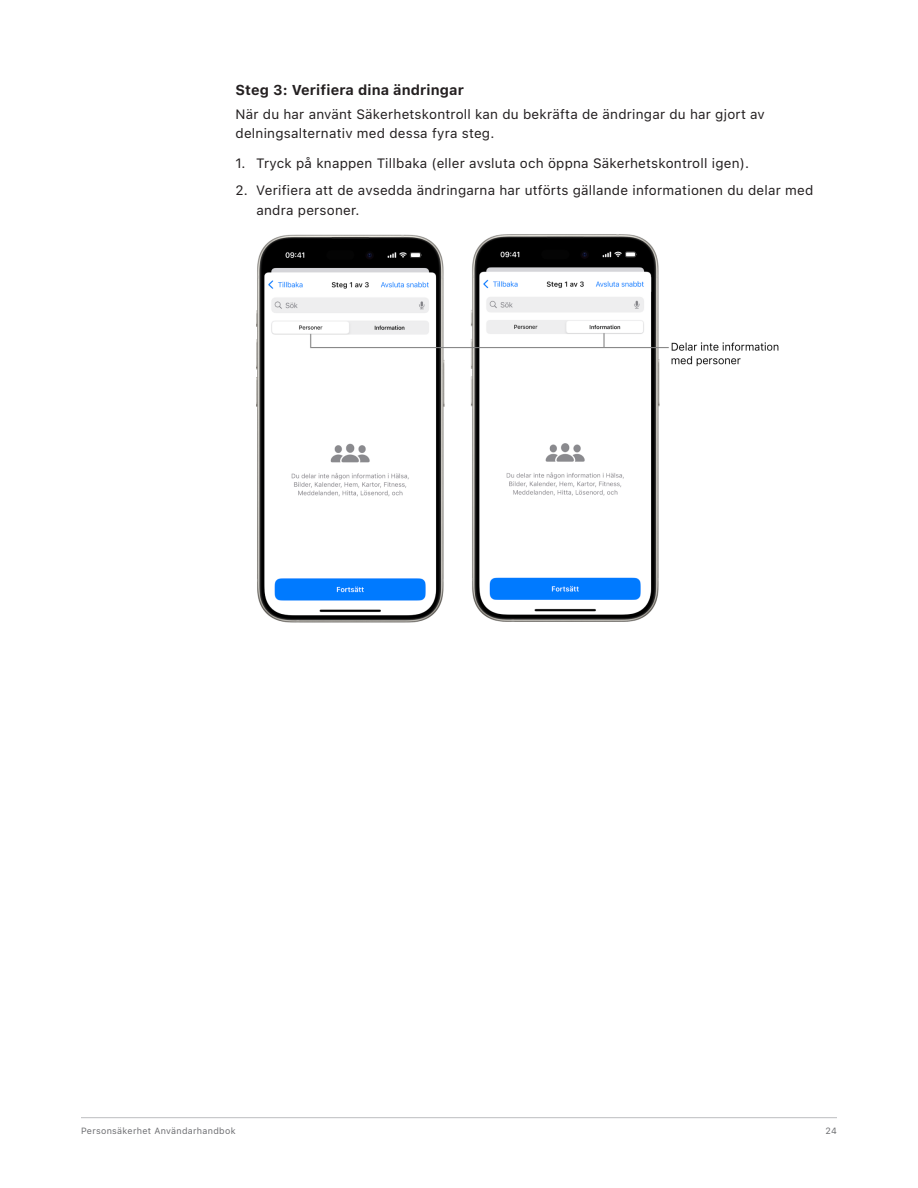
<style>
.page{position:relative;width:918px;height:1188px;background:#fff}
.page>*{position:absolute;margin:0;border:0;box-sizing:border-box;transform-origin:0 0}
.Task_Heading{font:700 14.25px "SF Pro Text";letter-spacing:.01em;color:#231f20}
.Body{font:13.5px/19.5px "SF Pro Text";letter-spacing:.015em;color:#231f20}
.t1{font:9px "SF Pro Text";letter-spacing:.035em;color:#6c6d70}
</style>
<div class="page">
<hr style="left:81px;top:1117px;width:756px;height:1px;background:#bcbdc0">
<img style="left:257px;top:234px;width:522px;height:389px">
<p class="Task_Heading" style="left:236px;top:81px;width:230px">Steg 3: Verifiera dina ändringar</p>
<p class="Body" style="left:236px;top:104px;width:531px">När du har använt Säkerhetskontroll kan du bekräfta de ändringar du har gjort av delningsalternativ med dessa fyra steg.</p>
<p class="Body" style="left:236px;top:154px;width:515px">1. Tryck på knappen Tillbaka (eller avsluta och öppna Säkerhetskontroll igen).</p>
<p class="Body" style="left:256px;top:181px;width:558px;text-indent:-21px">2. Verifiera att de avsedda ändringarna har utförts gällande informationen du delar med andra personer.</p>
<p class="t1" style="left:81px;top:1125px;width:156px">Personsäkerhet Användarhandbok</p>
<p class="t1" style="left:826px;top:1125px;width:13px">24</p>
</div>
